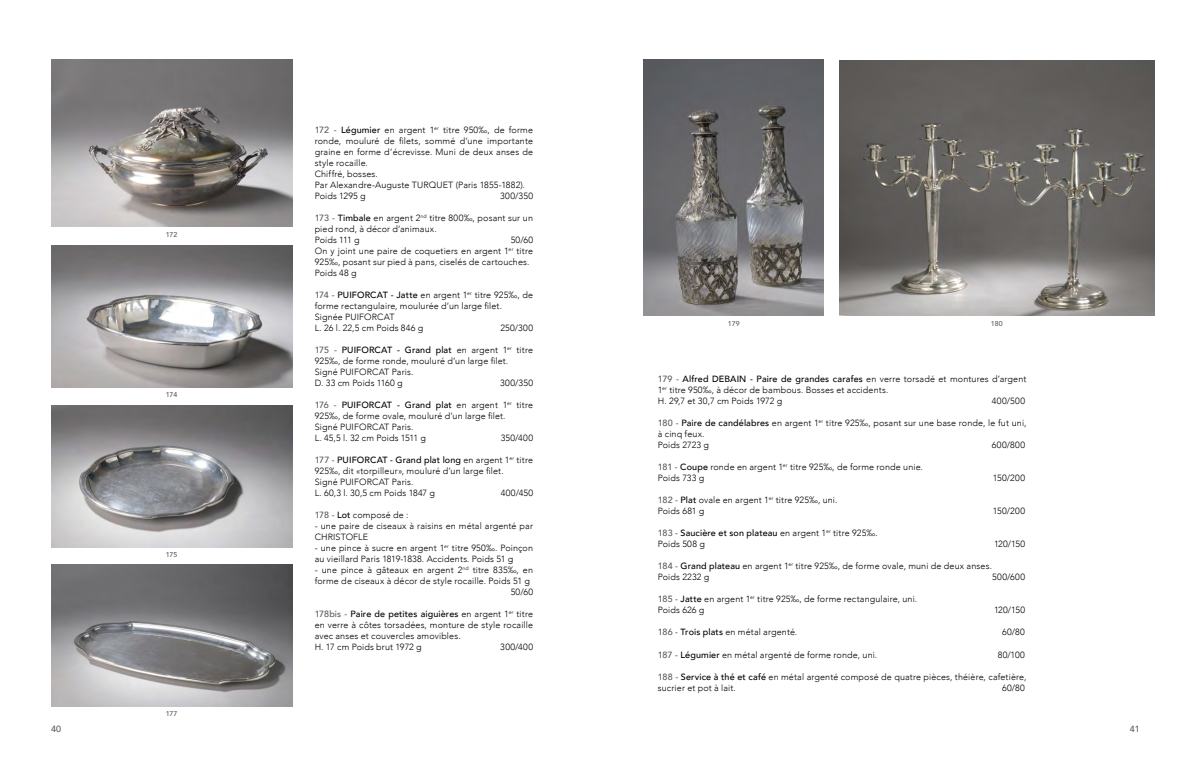
<style>
.page{position:relative;width:1191px;height:766px;background:#fff}
.page>*{position:absolute;margin:0;border:0;box-sizing:border-box;transform-origin:0 0}
.t1{font:300 9px/11px "Avenir";letter-spacing:.015em;color:#000}
.t2{font:500 9px "Avenir";color:#58595b}
.t3{font:500 7px "Avenir";color:#58595b}
.s1{font-weight:500;color:#58595b}
.s2{font-weight:500}
</style>
<div class="page">
<img style="left:51px;top:60px;width:241px;height:167px">
<img style="left:643px;top:60px;width:181px;height:255px">
<img style="left:51px;top:245px;width:241px;height:142px">
<img style="left:51px;top:405px;width:241px;height:142px">
<img style="left:51px;top:564px;width:241px;height:142px">
<img style="left:839px;top:61px;width:315px;height:254px">
<p class="t3" style="left:166px;top:228px;width:13px">172</p>
<p class="t3" style="left:166px;top:388px;width:13px">174</p>
<p class="t3" style="left:166px;top:549px;width:13px">175</p>
<p class="t3" style="left:166px;top:707px;width:13px">177</p>
<p class="t1" style="left:315px;top:124px;width:220px"><span class="s1">172 -</span> <span class="s2">Légumier</span> en argent 1<sup>er</sup> titre 950‰, de forme ronde, mouluré de filets, sommé d’une importante graine en forme d’écrevisse. Muni de deux anses de style rocaille.<br>Chiffré, bosses.<br>Par Alexandre-Auguste TURQUET (Paris 1855-1882).<br>Poids 1295 g</p>
<p class="t1" style="left:500px;top:190px;width:34px">300/350</p>
<p class="t1" style="left:315px;top:212px;width:220px"><span class="s1">173 -</span> <span class="s2">Timbale</span> en argent 2<sup>nd</sup> titre 800‰, posant sur un pied rond, à décor d’animaux.<br>Poids 111 g</p>
<p class="t1" style="left:315px;top:234px;width:220px;text-indent:196px">50/60<br>On y joint une paire de coquetiers en argent 1<sup>er</sup> titre<br>925‰, posant sur pied à pans, ciselés de cartouches.<br>Poids 48 g</p>
<p class="t1" style="left:315px;top:289px;width:220px"><span class="s1">174 -</span> <span class="s2">PUIFORCAT - Jatte</span> en argent 1<sup>er</sup> titre 925‰, de forme rectangulaire, moulurée d’un large filet.<br>Signée PUIFORCAT<br>L. 26 l. 22,5 cm Poids 846 g</p>
<p class="t1" style="left:500px;top:322px;width:34px">250/300</p>
<p class="t1" style="left:315px;top:344px;width:220px"><span class="s1">175 -</span> <span class="s2">PUIFORCAT - Grand plat</span> en argent 1<sup>er</sup> titre 925‰, de forme ronde, mouluré d’un large filet.<br>Signé PUIFORCAT Paris.<br>D. 33 cm Poids 1160 g</p>
<p class="t1" style="left:500px;top:377px;width:34px">300/350</p>
<p class="t1" style="left:315px;top:399px;width:220px"><span class="s1">176 -</span> <span class="s2">PUIFORCAT - Grand plat</span> en argent 1<sup>er</sup> titre 925‰, de forme ovale, mouluré d’un large filet.<br>Signé PUIFORCAT Paris.<br>L. 45,5 l. 32 cm Poids 1511 g</p>
<p class="t1" style="left:501px;top:432px;width:34px">350/400</p>
<p class="t1" style="left:315px;top:454px;width:220px"><span class="s1">177 -</span> <span class="s2">PUIFORCAT - Grand plat long</span> en argent 1<sup>er</sup> titre 925‰, dit «torpilleur», mouluré d’un large filet.<br>Signé PUIFORCAT Paris.<br>L. 60,3 l. 30,5 cm Poids 1847 g</p>
<p class="t1" style="left:501px;top:487px;width:34px">400/450</p>
<p class="t1" style="left:315px;top:509px;width:95px"><span class="s1">178 -</span> <span class="s2">Lot</span> composé de :</p>
<p class="t1" style="left:315px;top:520px;width:220px">- une paire de ciseaux à raisins en métal argenté par<br>CHRISTOFLE</p>
<p class="t1" style="left:315px;top:542px;width:220px">- une pince à sucre en argent 1<sup>er</sup> titre 950‰. Poinçon au vieillard Paris 1819-1838. Accidents. Poids 51 g</p>
<p class="t1" style="left:315px;top:564px;width:220px">- une pince à gâteaux en argent 2<sup>nd</sup> titre 835‰, en</p>
<p class="t1" style="left:315px;top:575px;width:217px">forme de ciseaux à décor de style rocaille. Poids 51 g</p>
<p class="t1" style="left:510px;top:586px;width:24px">50/60</p>
<p class="t1" style="left:315px;top:608px;width:220px"><span class="s1">178bis -</span> <span class="s2">Paire de petites aiguières</span> en argent 1<sup>er</sup> titre en verre à côtes torsadées, monture de style rocaille avec anses et couvercles amovibles.<br>H. 17 cm Poids brut 1972 g</p>
<p class="t1" style="left:500px;top:641px;width:34px">300/400</p>
<p class="t3" style="left:728px;top:317px;width:13px">179</p>
<p class="t3" style="left:991px;top:317px;width:13px">180</p>
<p class="t1" style="left:658px;top:373px;width:370px"><span class="s1">179 -</span> <span class="s2">Alfred DEBAIN - Paire de grandes carafes</span> en verre torsadé et montures d’argent<br>1<sup>er</sup> titre 950‰, à décor de bambous. Bosses et accidents.<br>H. 29,7 et 30,7 cm Poids 1972 g</p>
<p class="t1" style="left:992px;top:395px;width:35px">400/500</p>
<p class="t1" style="left:658px;top:417px;width:370px"><span class="s1">180 -</span> <span class="s2">Paire de candélabres</span> en argent 1<sup>er</sup> titre 925‰, posant sur une base ronde, le fut uni, à cinq feux.<br>Poids 2723 g</p>
<p class="t1" style="left:992px;top:439px;width:35px">600/800</p>
<p class="t1" style="left:658px;top:461px;width:266px"><span class="s1">181 -</span> <span class="s2">Coupe</span> ronde en argent 1<sup>er</sup> titre 925‰, de forme ronde unie.<br>Poids 733 g</p>
<p class="t1" style="left:993px;top:472px;width:34px">150/200</p>
<p class="t1" style="left:658px;top:494px;width:181px"><span class="s1">182 -</span> <span class="s2">Plat</span> ovale en argent 1<sup>er</sup> titre 925‰, uni.<br>Poids 681 g</p>
<p class="t1" style="left:993px;top:505px;width:34px">150/200</p>
<p class="t1" style="left:658px;top:527px;width:221px"><span class="s1">183 -</span> <span class="s2">Saucière et son plateau</span> en argent 1<sup>er</sup> titre 925‰.<br>Poids 508 g</p>
<p class="t1" style="left:994px;top:538px;width:32px">120/150</p>
<p class="t1" style="left:658px;top:560px;width:336px"><span class="s1">184 -</span> <span class="s2">Grand plateau</span> en argent 1<sup>er</sup> titre 925‰, de forme ovale, muni de deux anses.<br>Poids 2232 g</p>
<p class="t1" style="left:992px;top:571px;width:34px">500/600</p>
<p class="t1" style="left:658px;top:593px;width:261px"><span class="s1">185 -</span> <span class="s2">Jatte</span> en argent 1<sup>er</sup> titre 925‰, de forme rectangulaire, uni.<br>Poids 626 g</p>
<p class="t1" style="left:994px;top:604px;width:32px">120/150</p>
<p class="t1" style="left:658px;top:626px;width:141px"><span class="s1">186 -</span> <span class="s2">Trois plats</span> en métal argenté.</p>
<p class="t1" style="left:1002px;top:626px;width:24px">60/80</p>
<p class="t1" style="left:658px;top:648px;width:221px"><span class="s1">187 -</span> <span class="s2">Légumier</span> en métal argenté de forme ronde, uni.</p>
<p class="t1" style="left:997px;top:648px;width:29px">80/100</p>
<p class="t1" style="left:658px;top:670px;width:370px"><span class="s1">188 -</span> <span class="s2">Service à thé et café</span> en métal argenté composé de quatre pièces, théière, cafetière, sucrier et pot à lait.</p>
<p class="t1" style="left:1002px;top:681px;width:24px">60/80</p>
<p class="t2" style="left:51px;top:721px;width:12px">40</p>
<p class="t2" style="left:1130px;top:721px;width:12px">41</p>
</div>
